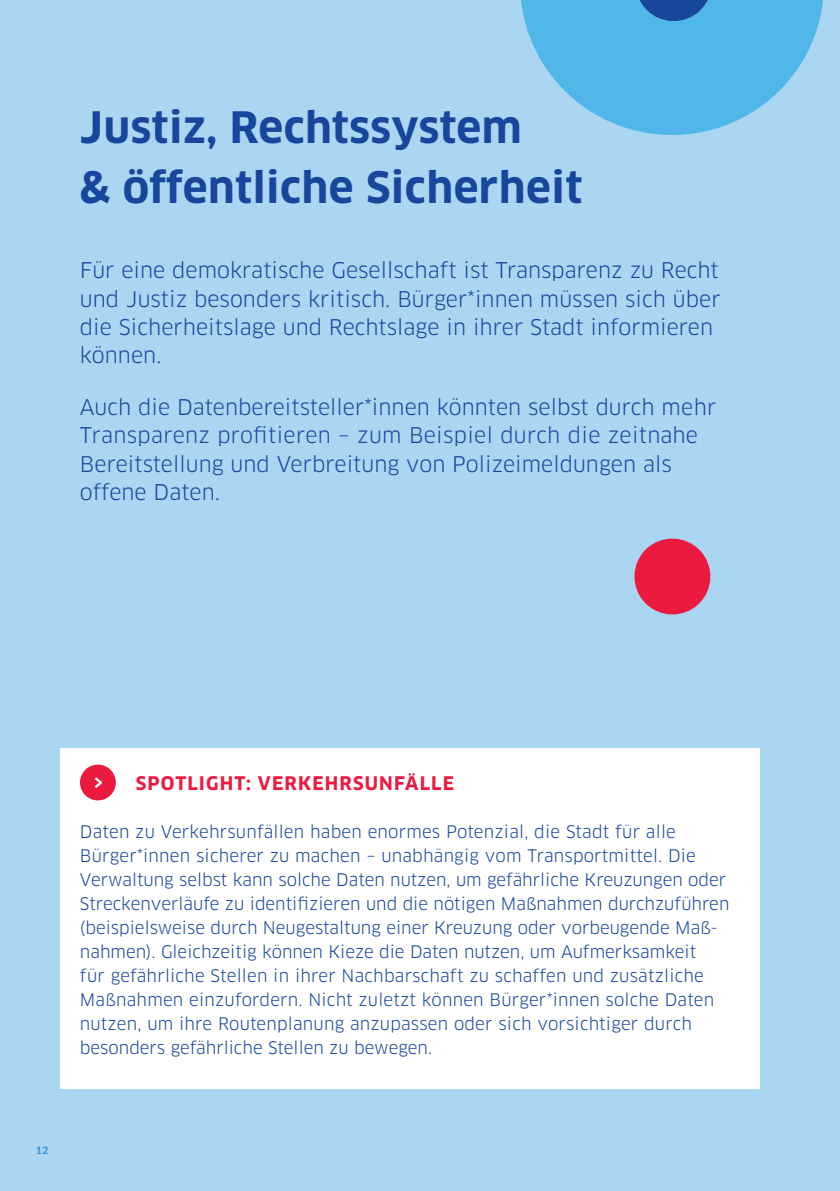
<style>
.page{position:relative;width:840px;height:1191px;background:#fff}
.page>*{position:absolute;margin:0;border:0;box-sizing:border-box;transform-origin:0 0}
.t1{font:700 42.2px/60px "Clan Pro";letter-spacing:.01em;color:#18469d}
.t2{font:21.2px/28.2px "Clan Pro";letter-spacing:.005em;color:#18469d}
.t3{font:700 18.4px "Clan Pro";letter-spacing:.06em;color:#ed1a40}
.t4{font:17px/24px "Clan Pro";color:#18469d}
.t5{font:500 9.8px "Clan Pro";color:#2a92d0}
</style>
<div class="page">
<div style="left:0;top:0;width:839px;height:1191px;background:#aad6f2"></div>
<svg style="left:521px;top:0;width:302px;height:135px;fill:#50b7e8"></svg>
<svg style="left:634px;top:538px;width:77px;height:77px"></svg>
<svg style="left:631px;top:0;width:84px;height:25px;background:#347fc3"></svg>
<div style="left:60px;top:748px;width:699px;height:341px;background:#fff"></div>
<div style="left:80px;top:764px;width:36px;height:36px;background:#ed1a40;border-radius:50%"></div>
<svg style="left:95px;top:777px;width:7px;height:11px"></svg>
<h1 class="t1" style="left:80px;top:98px;width:504px">Justiz, Rechtssystem<br>&amp; öffentliche Sicherheit</h1>
<p class="t2" style="left:80px;top:256px;width:641px">Für eine demokratische Gesellschaft ist Transparenz zu Recht und Justiz besonders kritisch. Bürger*innen müssen sich über die Sicherheitslage und Rechtslage in ihrer Stadt informieren können.</p>
<p class="t2" style="left:80px;top:393px;width:637px">Auch die Datenbereitsteller*innen könnten selbst durch mehr Transparenz profitieren – zum Beispiel durch die zeitnahe Bereitstellung und Verbreitung von Polizeimeldungen als offene Daten.</p>
<p class="t3" style="left:136px;top:773px;width:319px">SPOTLIGHT: VERKEHRSUNFÄLLE</p>
<p class="t4" style="left:80px;top:820px;width:650px">Daten zu Verkehrsunfällen haben enormes Potenzial, die Stadt für alle Bürger*innen sicherer zu machen – unabhängig vom Transportmittel. Die Verwaltung selbst kann solche Daten nutzen, um gefährliche Kreuzungen oder Streckenverläufe zu identifizieren und die nötigen Maßnahmen durchzuführen (beispielsweise durch Neugestaltung einer Kreuzung oder vorbeugende Maß&shy;nahmen). Gleichzeitig können Kieze die Daten nutzen, um Aufmerksamkeit<br>für gefährliche Stellen in ihrer Nachbarschaft zu schaffen und zusätzliche Maßnahmen einzufordern. Nicht zuletzt können Bürger*innen solche Daten nutzen, um ihre Routenplanung anzupassen oder sich vorsichtiger durch besonders gefährliche Stellen zu bewegen.</p>
<p class="t5" style="left:36px;top:1144px;width:14px">12</p>
</div>
